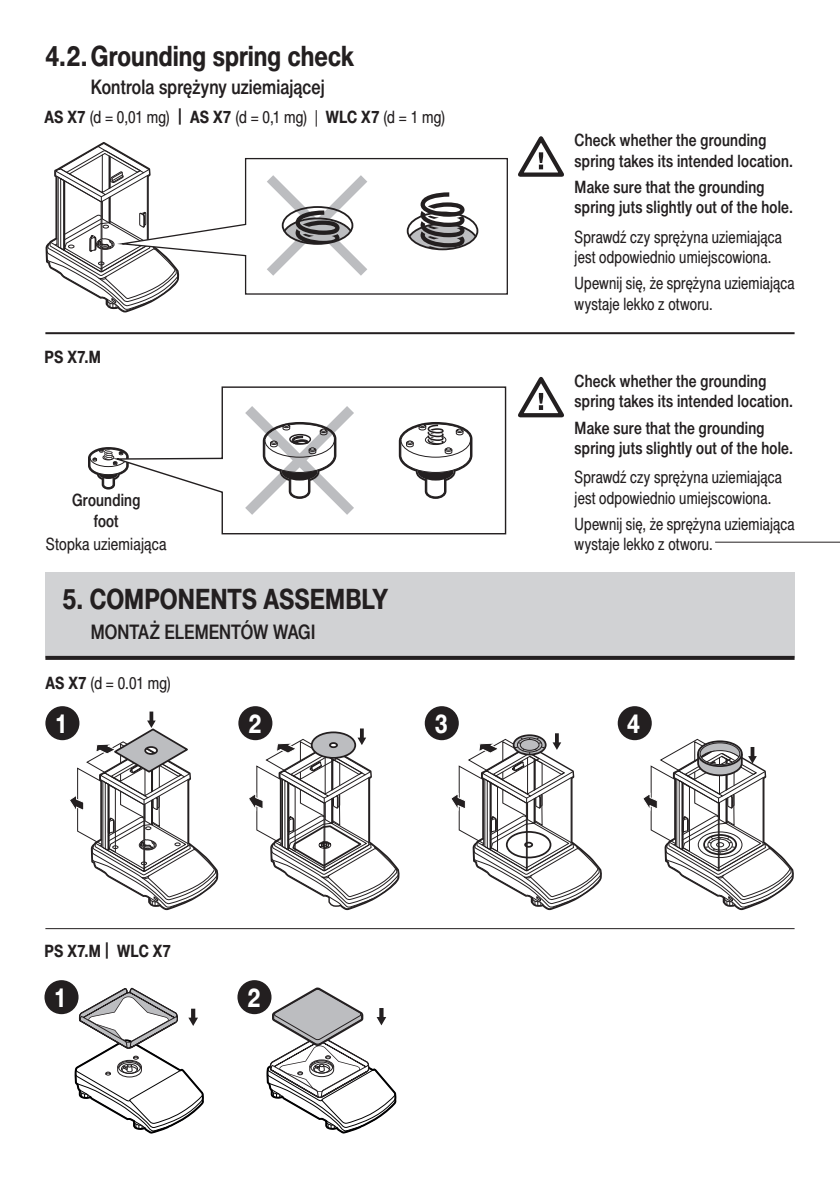
<style>
.page{position:relative;width:840px;height:1191px;background:#fff}
.page>*{position:absolute;margin:0;border:0;box-sizing:border-box;transform-origin:0 0}
.t1{font:700 28px "Switzer Cnd EFN";color:#231f20}
.t2{font:700 26px "Switzer Cnd EFN";color:#fff}
.t3{font:20px "Switzer Cnd EFN Medium";letter-spacing:.005em;color:#231f20}
.t4{font:17px/20.4px "Switzer Cnd EFN Medium";letter-spacing:.01em;color:#231f20}
.t5{font:17px/20.4px "Switzer Cnd EFN";letter-spacing:.01em;color:#231f20;scale:.96 1}
.t6{font:17px "Switzer Cnd EFN";letter-spacing:.01em;color:#231f20}
.t7{font:700 17px "Switzer Cnd EFN";letter-spacing:.01em;color:#231f20}
.s1{font-weight:700}
</style>
<div class="page">
<svg style="left:46px;top:142px;width:117px;height:170px"></svg>
<svg style="left:112px;top:157px;width:396px;height:138px"></svg>
<svg style="left:266px;top:175px;width:101px;height:101px"></svg>
<svg style="left:406px;top:192px;width:72px;height:57px"></svg>
<svg style="left:88px;top:447px;width:20px;height:42px"></svg>
<svg style="left:108px;top:386px;width:398px;height:149px"></svg>
<svg style="left:245px;top:406px;width:109px;height:109px"></svg>
<svg style="left:398px;top:422px;width:74px;height:77px"></svg>
<div style="left:44px;top:980px;width:34px;height:34px;background:#231f20;border-radius:50%"></div>
<div style="left:237px;top:980px;width:34px;height:34px;background:#231f20;border-radius:50%"></div>
<svg style="left:73px;top:987px;width:131px;height:147px"></svg>
<svg style="left:265px;top:987px;width:132px;height:147px"></svg>
<div style="left:45px;top:706px;width:34px;height:34px;background:#231f20;border-radius:50%"></div>
<div style="left:238px;top:706px;width:34px;height:34px;background:#231f20;border-radius:50%"></div>
<div style="left:424px;top:706px;width:34px;height:34px;background:#231f20;border-radius:50%"></div>
<div style="left:617px;top:706px;width:34px;height:34px;background:#231f20;border-radius:50%"></div>
<svg style="left:68px;top:707px;width:150px;height:203px"></svg>
<svg style="left:247px;top:723px;width:152px;height:187px"></svg>
<svg style="left:449px;top:726px;width:152px;height:184px"></svg>
<svg style="left:641px;top:728px;width:152px;height:182px"></svg>
<hr style="left:45px;top:928px;width:749px;height:1px;background:#231f20">
<div style="left:45px;top:573px;width:749px;height:85px;background:#d1d2d4"></div>
<svg style="left:45px;top:656px;width:749px;height:4px;background:#292526"></svg>
<hr style="left:45px;top:332px;width:749px;height:2px;background:#231f20">
<svg style="left:518px;top:136px;width:46px;height:41px"></svg>
<svg style="left:518px;top:376px;width:46px;height:42px"></svg>
<hr style="left:714px;top:541px;width:125px;height:1px;background:#231f20">
<p class="t1" style="left:45px;top:39px;width:310px">4.2.Grounding spring check</p>
<p class="t3" style="left:91px;top:75px;width:235px">Kontrola sprężyny uziemiającej</p>
<p class="t6" style="left:44px;top:107px;width:402px"><span class="s1">AS X7</span> (d = 0,01 mg) <span class="s1">| AS X7</span> (d = 0,1 mg) | <span class="s1">WLC X7</span> (d = 1 mg)</p>
<p class="t7" style="left:44px;top:347px;width:58px">PS X7.M</p>
<p class="t4" style="left:72px;top:489px;width:70px;text-align:center">Grounding foot</p>
<p class="t4" style="left:574px;top:130px;width:220px">Check whether the grounding spring takes its intended location.</p>
<p class="t4" style="left:574px;top:176px;width:220px">Make sure that the grounding spring juts slightly out of the hole.</p>
<p class="t5" style="left:574px;top:226px;width:217px">Sprawdź czy sprężyna uziemiająca jest odpowiednio umiejscowiona.</p>
<p class="t5" style="left:574px;top:273px;width:230px">Upewnij się, że sprężyna uziemiająca wystaje lekko z otworu.</p>
<p class="t4" style="left:574px;top:370px;width:220px">Check whether the grounding spring takes its intended location.</p>
<p class="t4" style="left:574px;top:417px;width:220px">Make sure that the grounding spring juts slightly out of the hole.</p>
<p class="t5" style="left:574px;top:467px;width:217px">Sprawdź czy sprężyna uziemiająca jest odpowiednio umiejscowiona.</p>
<p class="t5" style="left:574px;top:513px;width:230px">Upewnij się, że sprężyna uziemiająca</p>
<p class="t6" style="left:46px;top:534px;width:122px">Stopka uziemiająca</p>
<p class="t5" style="left:574px;top:534px;width:145px">wystaje lekko z otworu.</p>
<p class="t1" style="left:62px;top:583px;width:327px">5. COMPONENTS ASSEMBLY</p>
<p class="t3" style="left:91px;top:620px;width:226px">MONTAŻ ELEMENTÓW WAGI</p>
<p class="t6" style="left:45px;top:673px;width:127px"><span class="s1">AS X7</span> (d = 0.01 mg)</p>
<p class="t2" style="left:55px;top:708px;width:15px">1</p>
<p class="t2" style="left:248px;top:708px;width:15px">2</p>
<p class="t2" style="left:434px;top:708px;width:15px">3</p>
<p class="t2" style="left:627px;top:708px;width:15px">4</p>
<p class="t7" style="left:44px;top:941px;width:128px">PS X7.M | WLC X7</p>
<p class="t2" style="left:54px;top:982px;width:15px">1</p>
<p class="t2" style="left:247px;top:982px;width:15px">2</p>
</div>
